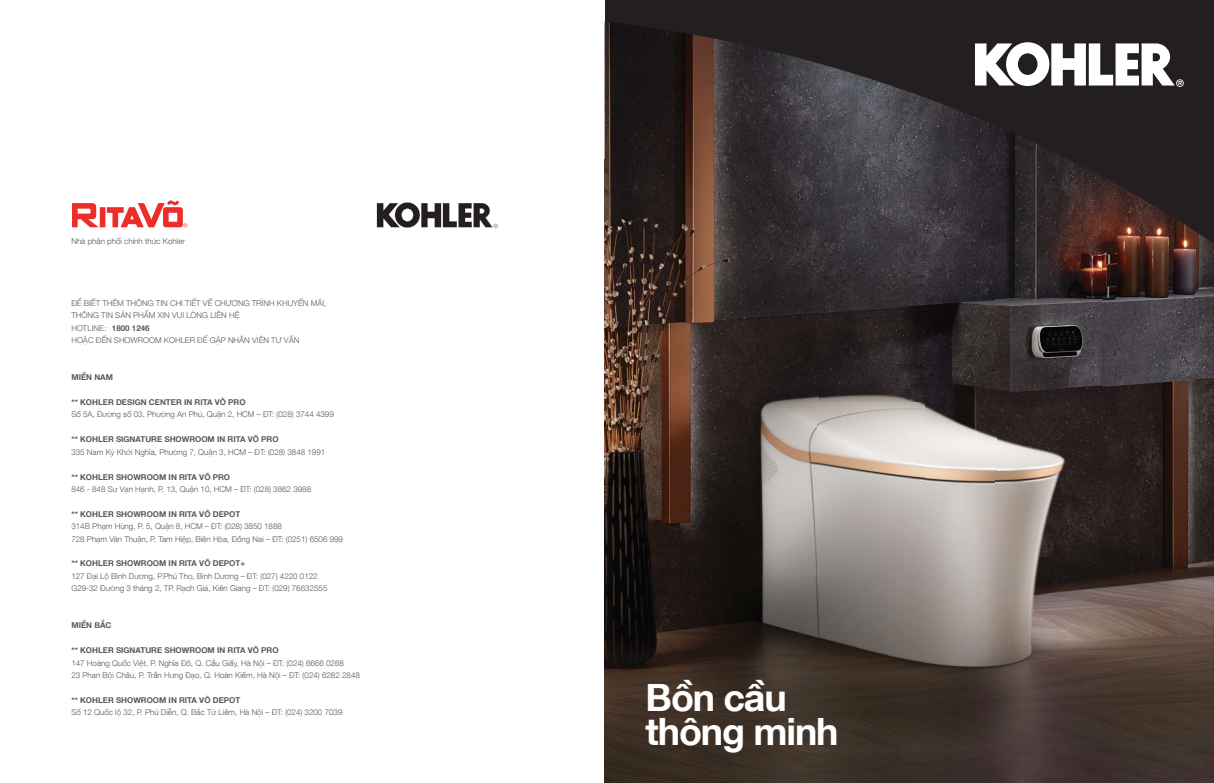
<style>
.page{position:relative;width:1214px;height:783px;background:#fff}
.page>*{position:absolute;margin:0;border:0;box-sizing:border-box;transform-origin:0 0}
.t1{font:700 37.6px/33.9px "Helveticai Design Vn";letter-spacing:-.03em;color:#fff}
.t2{font:300 8px/12.4px "Helveticai Design Vn";color:#58595b}
.t3{font:700 8px "Helveticai Design Vn";color:#58595b}
.s1{font-family:"Adobe Song Std"}
.s2{font-weight:700}
</style>
<div class="page">
<div style="left:604px;top:0;width:498px;height:783px;background:#231f20"></div>
<div style="left:1102px;top:0;width:111px;height:783px;background:#231f20"></div>
<img style="left:604px;top:22px;width:142px;height:692px">
<img style="left:746px;top:45px;width:71px;height:531px">
<img style="left:817px;top:63px;width:107px;height:513px">
<img style="left:924px;top:97px;width:71px;height:548px">
<img style="left:995px;top:129px;width:107px;height:516px">
<img style="left:746px;top:576px;width:142px;height:138px">
<img style="left:888px;top:576px;width:36px;height:207px">
<img style="left:924px;top:645px;width:178px;height:138px">
<img style="left:604px;top:714px;width:285px;height:69px">
<img style="left:1102px;top:177px;width:92px;height:606px">
<img style="left:1194px;top:231px;width:19px;height:552px">
<svg style="left:975px;top:42px;width:208px;height:45px"></svg>
<svg style="left:376px;top:202px;width:122px;height:26px"></svg>
<svg style="left:72px;top:200px;width:115px;height:27px"></svg>
<p class="t2" style="left:71px;top:234px;width:115px">Nhà phân phối chính thức Kohler</p>
<p class="t2" style="left:71px;top:296px;width:256px">ĐỂ BIẾT THÊM THÔNG TIN CHI TIẾT VỀ CHƯƠNG TRÌNH KHUYẾN MÃI, THÔNG TIN SẢN PHẨM XIN VUI LÒNG LIÊN HỆ<br>HOTLINE<span class="s1">：</span><span class="s2">1800 1246<br></span>HOẶC ĐẾN SHOWROOM KOHLER ĐỂ GẶP NHÂN VIÊN TƯ VẤN</p>
<p class="t3" style="left:71px;top:371px;width:43px">MIỀN NAM</p>
<p class="t3" style="left:71px;top:396px;width:176px">** KOHLER DESIGN CENTER IN RITA VÕ PRO</p>
<p class="t2" style="left:71px;top:408px;width:264px">Số 5A, Đường số 03, Phường An Phú, Quận 2, HCM – ĐT: (028) 3744 4399</p>
<p class="t3" style="left:71px;top:433px;width:209px">** KOHLER SIGNATURE SHOWROOM IN RITA VÕ PRO</p>
<p class="t2" style="left:71px;top:445px;width:255px">335 Nam Kỳ Khởi Nghĩa, Phường 7, Quận 3, HCM – ĐT: (028) 3848 1991</p>
<p class="t3" style="left:71px;top:471px;width:160px">** KOHLER SHOWROOM IN RITA VÕ PRO</p>
<p class="t2" style="left:71px;top:482px;width:241px">846 - 848 Sư Vạn Hạnh, P. 13, Quận 10, HCM – ĐT: (028) 3862 3988</p>
<p class="t3" style="left:71px;top:508px;width:170px">** KOHLER SHOWROOM IN RITA VÕ DEPOT</p>
<p class="t2" style="left:71px;top:519px;width:273px">314B Phạm Hùng, P. 5, Quận 8, HCM – ĐT: (028) 3850 1888<br>728 Phạm Văn Thuận, P. Tam Hiệp, Biên Hòa, Đồng Nai – ĐT: (0251) 6506 999</p>
<p class="t3" style="left:71px;top:557px;width:175px">** KOHLER SHOWROOM IN RITA VÕ DEPOT+</p>
<p class="t2" style="left:71px;top:569px;width:257px">127 Đại Lộ Bình Dương, P.Phú Thọ, Bình Dương – ĐT: (027) 4220 0122<br>G29-32 Đường 3 tháng 2, TP. Rạch Giá, Kiên Giang – ĐT: (029) 76632555</p>
<p class="t3" style="left:71px;top:619px;width:41px">MIỀN BẮC</p>
<p class="t3" style="left:71px;top:644px;width:209px">** KOHLER SIGNATURE SHOWROOM IN RITA VÕ PRO</p>
<p class="t2" style="left:71px;top:656px;width:290px">147 Hoàng Quốc Việt, P. Nghĩa Đô, Q. Cầu Giấy, Hà Nội – ĐT: (024) 6666 0268<br>23 Phan Bội Châu, P. Trần Hưng Đạo, Q. Hoàn Kiếm, Hà Nội – ĐT: (024) 6282 2848</p>
<p class="t3" style="left:71px;top:694px;width:170px">** KOHLER SHOWROOM IN RITA VÕ DEPOT</p>
<p class="t2" style="left:71px;top:705px;width:272px">Số 12 Quốc lộ 32, P. Phú Diễn, Q. Bắc Từ Liêm, Hà Nội – ĐT: (024) 3200 7039</p>
<h1 class="t1" style="left:645px;top:678px;width:194px">Bồn cầu thông minh</h1>
</div>
